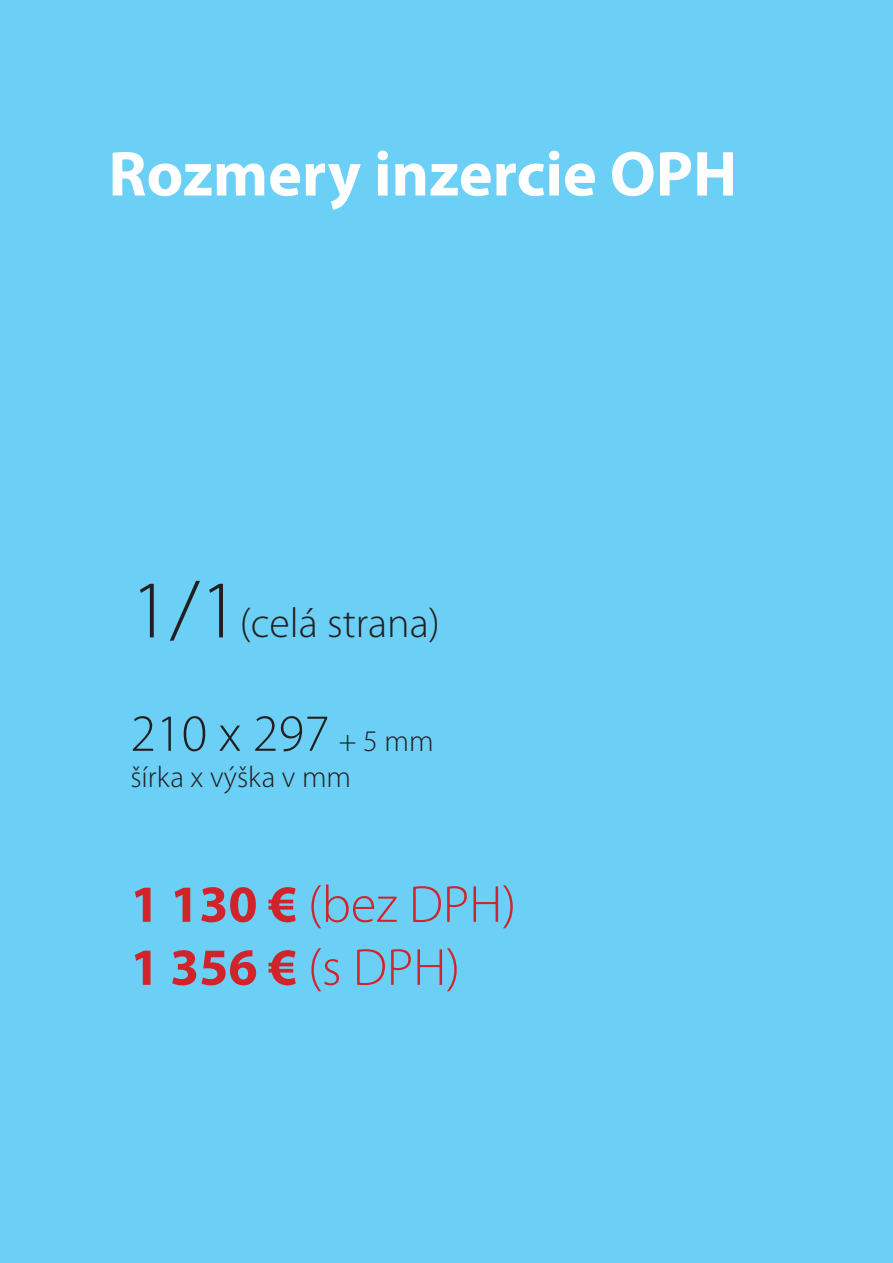
<style>
.page{position:relative;width:893px;height:1263px;background:#6bcff6}
.page>*{position:absolute;margin:0;border:0;box-sizing:border-box;transform-origin:0 0}
.t1{font:700 64.2px "Myriad Pro";color:#fff}
.t2{font:300 52.5px "Myriad Pro";color:#d1232a}
.t3{font:300 52.5px "Myriad Pro";color:#231f20}
.t4{font:300 42px "Myriad Pro";color:#231f20}
.t5{font:300 30px "Myriad Pro";color:#231f20}
.s1{font-size:82.5px}
.s2{font-size:30px}
.s3{font-weight:700}
</style>
<div class="page">
<p class="t1" style="left:108px;top:138px;width:630px">Rozmery inzercie OPH</p>
<p class="t4" style="left:130px;top:600px;width:311px"><span class="s1">1/1</span>(celá strana)</p>
<p class="t3" style="left:130px;top:704px;width:305px">210 x 297 <span class="s2">+ 5 mm</span></p>
<p class="t5" style="left:130px;top:760px;width:222px">šírka x výška v mm</p>
<p class="t2" style="left:130px;top:875px;width:387px"><span class="s3">1 130 €</span> (bez DPH)</p>
<p class="t2" style="left:130px;top:938px;width:331px"><span class="s3">1 356 €</span> (s DPH)</p>
</div>
